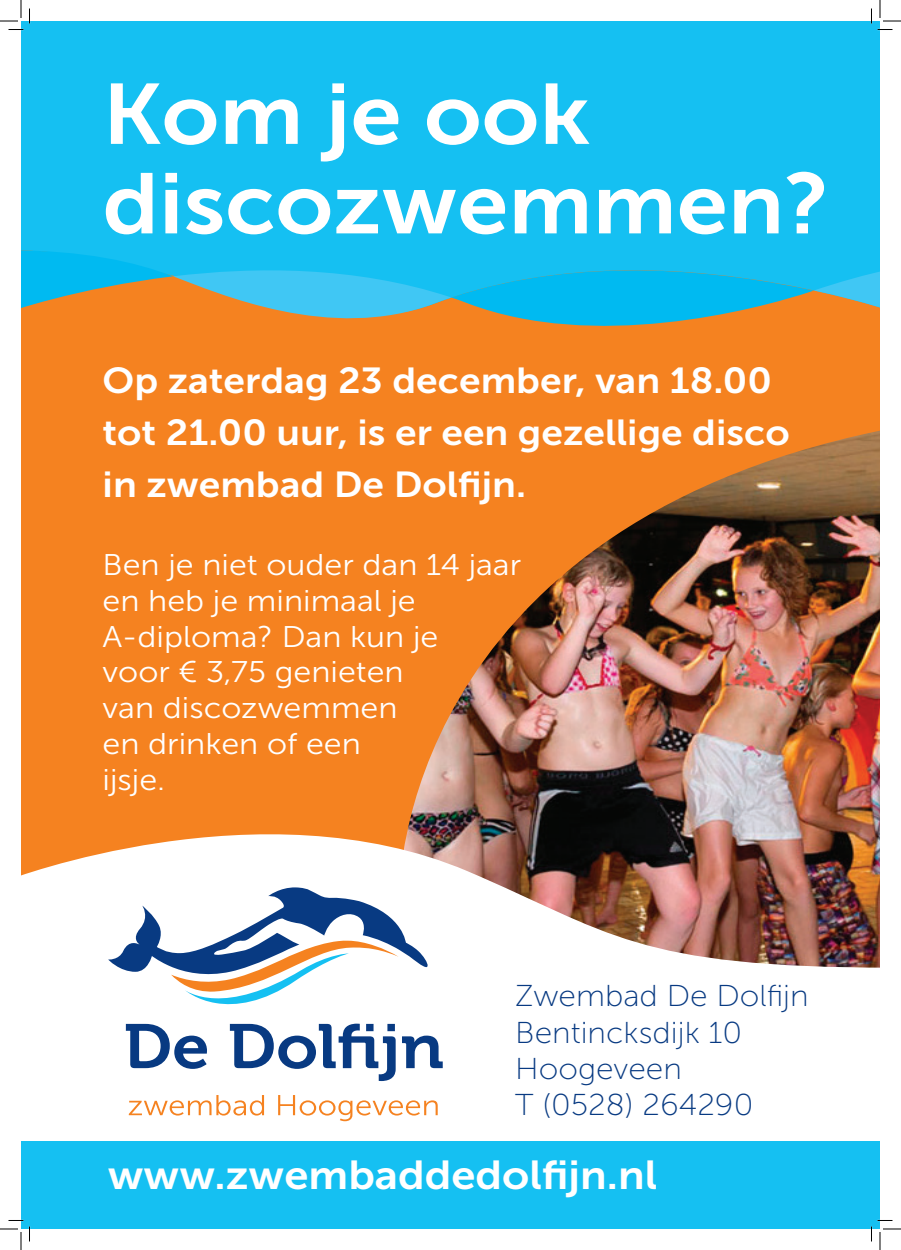
<style>
.page{position:relative;width:901px;height:1250px;background:#fff}
.page>*{position:absolute;margin:0;border:0;box-sizing:border-box;transform-origin:0 0}
.t1{font:85.2px/89.5px "Museo Sans 700";color:#fff;scale:1.08 1}
.t2{font:40.3px "Museo Sans 700";color:#fff;scale:1.08 1}
.t3{font:36px/52px "Museo Sans 700";color:#fff;scale:1.08 1}
.t4{font:30.2px/36.2px "Museo Sans 100";color:#083a82;scale:1.05 1}
.t5{font:29.8px/35.8px "Museo Sans 300";color:#fff;scale:1.08 1}
</style>
<div class="page">
<div style="left:21px;top:60px;width:859px;height:1166px;background:#f58220"></div>
<div style="left:21px;top:21px;width:859px;height:229px;background:#15c0f2"></div>
<svg style="left:21px;top:250px;width:859px;height:76px"></svg>
<img style="left:420px;top:431px;width:460px;height:352px">
<img style="left:21px;top:783px;width:859px;height:358px">
<svg style="left:108px;top:887px;width:320px;height:119px;background:#c2cbd7"></svg>
<svg style="left:126px;top:1024px;width:81px;height:45px;background:#8ea5c6"></svg>
<svg style="left:230px;top:1023px;width:166px;height:58px;background:#a6b8d2"></svg>
<svg style="left:402px;top:1035px;width:41px;height:33px"></svg>
<svg style="left:129px;top:1095px;width:135px;height:20px"></svg>
<svg style="left:278px;top:1095px;width:160px;height:26px;background:#fce7d4"></svg>
<div style="left:21px;top:1141px;width:859px;height:88px;background:#15c0f2"></div>
<svg style="left:0;top:0;width:30px;height:30px"></svg>
<svg style="left:0;top:1219px;width:30px;height:31px"></svg>
<svg style="left:871px;top:0;width:30px;height:30px"></svg>
<svg style="left:871px;top:1219px;width:30px;height:31px"></svg>
<h1 class="t1" style="left:103px;top:70px;width:674px">Kom je ook discozwemmen?</h1>
<p class="t3" style="left:103px;top:354px;width:638px">Op zaterdag 23 december, van 18.00 tot 21.00 uur, is er een gezellige disco in zwembad De Dolfijn.</p>
<p class="t5" style="left:103px;top:547px;width:389px">Ben je niet ouder dan 14 jaar en heb je minimaal je<br>A-diploma? Dan kun je<br>voor € 3,75 genieten<br>van discozwemmen<br>en drinken of een<br>ijsje.</p>
<p class="t4" style="left:515px;top:978px;width:281px">Zwembad De Dolfijn<br>Bentincksdijk 10<br>Hoogeveen<br>T (0528) 264290</p>
<h2 class="t2" style="left:108px;top:1152px;width:510px">www.zwembaddedolfijn.nl</h2>
</div>
